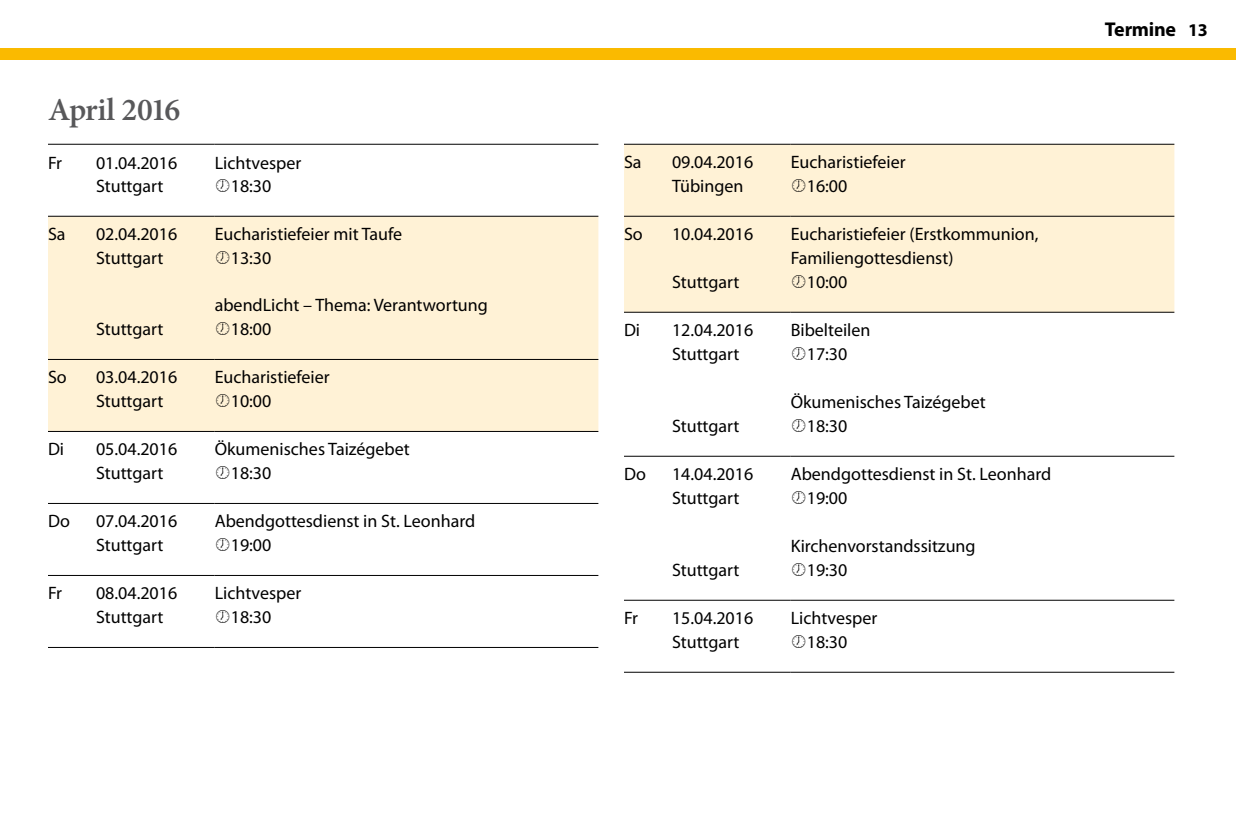
<style>
.page{position:relative;width:1236px;height:840px;background:#fff}
.page>*{position:absolute;margin:0;border:0;box-sizing:border-box;transform-origin:0 0}
.t1{font:600 32px "Minion Pro";letter-spacing:-.035em;color:#58585a}
.t2{font:700 20px "Myriad Pro";letter-spacing:-.015em;color:#000}
.t3{font:18px/24px "Myriad Pro";color:#000}
.t4{font:700 18px "Myriad Pro";color:#000}
</style>
<div class="page">
<div style="left:624px;top:145px;width:550px;height:167px;background:#fff2d6"></div>
<hr style="left:624px;top:144px;width:48px;height:1px;background:#000">
<hr style="left:672px;top:144px;width:119px;height:1px;background:#000">
<hr style="left:791px;top:144px;width:383px;height:1px;background:#000">
<hr style="left:624px;top:216px;width:48px;height:1px;background:#000">
<hr style="left:672px;top:216px;width:119px;height:1px;background:#000">
<hr style="left:791px;top:216px;width:383px;height:1px;background:#000">
<hr style="left:624px;top:312px;width:48px;height:1px;background:#000">
<hr style="left:672px;top:312px;width:119px;height:1px;background:#000">
<hr style="left:791px;top:312px;width:383px;height:1px;background:#000">
<hr style="left:624px;top:456px;width:48px;height:1px;background:#000">
<hr style="left:672px;top:456px;width:119px;height:1px;background:#000">
<hr style="left:791px;top:456px;width:383px;height:1px;background:#000">
<hr style="left:624px;top:600px;width:48px;height:1px;background:#000">
<hr style="left:672px;top:600px;width:119px;height:1px;background:#000">
<hr style="left:791px;top:600px;width:383px;height:1px;background:#000">
<hr style="left:624px;top:672px;width:48px;height:1px;background:#000">
<hr style="left:672px;top:672px;width:119px;height:1px;background:#000">
<hr style="left:791px;top:672px;width:383px;height:1px;background:#000">
<div style="left:48px;top:217px;width:550px;height:214px;background:#fff2d6"></div>
<hr style="left:48px;top:144px;width:48px;height:1px;background:#000">
<hr style="left:96px;top:144px;width:119px;height:1px;background:#000">
<hr style="left:215px;top:144px;width:383px;height:1px;background:#000">
<hr style="left:48px;top:216px;width:48px;height:1px;background:#000">
<hr style="left:96px;top:216px;width:119px;height:1px;background:#000">
<hr style="left:215px;top:216px;width:383px;height:1px;background:#000">
<hr style="left:48px;top:359px;width:48px;height:1px;background:#000">
<hr style="left:96px;top:359px;width:119px;height:1px;background:#000">
<hr style="left:215px;top:359px;width:383px;height:1px;background:#000">
<hr style="left:48px;top:431px;width:48px;height:1px;background:#000">
<hr style="left:96px;top:431px;width:119px;height:1px;background:#000">
<hr style="left:215px;top:431px;width:383px;height:1px;background:#000">
<hr style="left:48px;top:503px;width:48px;height:1px;background:#000">
<hr style="left:96px;top:503px;width:119px;height:1px;background:#000">
<hr style="left:215px;top:503px;width:383px;height:1px;background:#000">
<hr style="left:48px;top:575px;width:48px;height:1px;background:#000">
<hr style="left:96px;top:575px;width:119px;height:1px;background:#000">
<hr style="left:215px;top:575px;width:383px;height:1px;background:#000">
<hr style="left:48px;top:647px;width:48px;height:1px;background:#000">
<hr style="left:96px;top:647px;width:119px;height:1px;background:#000">
<hr style="left:215px;top:647px;width:383px;height:1px;background:#000">
<div style="left:0;top:48px;width:1236px;height:12px;background:#faba00"></div>
<svg style="left:792px;top:179px;width:13px;height:13px"></svg>
<svg style="left:792px;top:275px;width:13px;height:13px"></svg>
<svg style="left:216px;top:251px;width:13px;height:13px"></svg>
<svg style="left:216px;top:322px;width:13px;height:13px"></svg>
<svg style="left:216px;top:394px;width:13px;height:13px"></svg>
<h1 class="t1" style="left:48px;top:88px;width:134px">April 2016</h1>
<p class="t3" style="left:48px;top:151px;width:16px">Fr</p>
<p class="t3" style="left:96px;top:151px;width:83px">01.04.2016</p>
<p class="t3" style="left:215px;top:151px;width:88px">Lichtvesper</p>
<p class="t3" style="left:96px;top:174px;width:69px">Stuttgart</p>
<p class="t3" style="left:231px;top:174px;width:42px">18:30</p>
<p class="t3" style="left:48px;top:222px;width:19px">Sa</p>
<p class="t3" style="left:96px;top:222px;width:83px">02.04.2016</p>
<p class="t3" style="left:215px;top:222px;width:189px">Eucharistiefeier mit Taufe</p>
<p class="t3" style="left:96px;top:246px;width:69px">Stuttgart</p>
<p class="t3" style="left:231px;top:246px;width:42px">13:30</p>
<p class="t3" style="left:215px;top:293px;width:275px">abendLicht – Thema: Verantwortung</p>
<p class="t3" style="left:96px;top:317px;width:69px">Stuttgart</p>
<p class="t3" style="left:231px;top:317px;width:42px">18:00</p>
<p class="t3" style="left:48px;top:365px;width:20px">So</p>
<p class="t3" style="left:96px;top:365px;width:83px">03.04.2016</p>
<p class="t3" style="left:215px;top:365px;width:117px">Eucharistiefeier</p>
<p class="t3" style="left:96px;top:389px;width:69px">Stuttgart</p>
<p class="t3" style="left:231px;top:389px;width:42px">10:00</p>
<p class="t3" style="left:48px;top:437px;width:18px">Di</p>
<p class="t3" style="left:96px;top:437px;width:83px">05.04.2016</p>
<p class="t3" style="left:215px;top:437px;width:197px">Ökumenisches Taizégebet</p>
<p class="t3" style="left:96px;top:461px;width:69px">Stuttgart</p>
<p class="t3" style="left:231px;top:461px;width:42px">18:30</p>
<p class="t3" style="left:48px;top:509px;width:23px">Do</p>
<p class="t3" style="left:96px;top:509px;width:83px">07.04.2016</p>
<p class="t3" style="left:215px;top:509px;width:262px">Abendgottesdienst in St. Leonhard</p>
<p class="t3" style="left:96px;top:533px;width:69px">Stuttgart</p>
<p class="t3" style="left:231px;top:533px;width:42px">19:00</p>
<p class="t3" style="left:48px;top:581px;width:16px">Fr</p>
<p class="t3" style="left:96px;top:581px;width:83px">08.04.2016</p>
<p class="t3" style="left:215px;top:581px;width:88px">Lichtvesper</p>
<p class="t3" style="left:96px;top:605px;width:69px">Stuttgart</p>
<p class="t3" style="left:231px;top:605px;width:42px">18:30</p>
<p class="t3" style="left:624px;top:150px;width:19px">Sa</p>
<p class="t3" style="left:672px;top:150px;width:83px">09.04.2016</p>
<p class="t3" style="left:791px;top:150px;width:117px">Eucharistiefeier</p>
<p class="t3" style="left:672px;top:174px;width:73px">Tübingen</p>
<p class="t3" style="left:807px;top:174px;width:42px">16:00</p>
<p class="t3" style="left:624px;top:222px;width:20px">So</p>
<p class="t3" style="left:672px;top:222px;width:83px">10.04.2016</p>
<p class="t3" style="left:791px;top:222px;width:249px">Eucharistiefeier (Erstkommunion,<br>Familiengottesdienst)</p>
<p class="t3" style="left:672px;top:270px;width:69px">Stuttgart</p>
<p class="t3" style="left:807px;top:270px;width:42px">10:00</p>
<p class="t3" style="left:624px;top:318px;width:18px">Di</p>
<p class="t3" style="left:672px;top:318px;width:83px">12.04.2016</p>
<p class="t3" style="left:791px;top:318px;width:81px">Bibelteilen</p>
<p class="t3" style="left:672px;top:342px;width:69px">Stuttgart</p>
<p class="t3" style="left:807px;top:342px;width:42px">17:30</p>
<p class="t3" style="left:791px;top:390px;width:197px">Ökumenisches Taizégebet</p>
<p class="t3" style="left:672px;top:414px;width:69px">Stuttgart</p>
<p class="t3" style="left:807px;top:414px;width:42px">18:30</p>
<p class="t3" style="left:624px;top:462px;width:23px">Do</p>
<p class="t3" style="left:672px;top:462px;width:83px">14.04.2016</p>
<p class="t3" style="left:791px;top:462px;width:262px">Abendgottesdienst in St. Leonhard</p>
<p class="t3" style="left:672px;top:486px;width:69px">Stuttgart</p>
<p class="t3" style="left:807px;top:486px;width:42px">19:00</p>
<p class="t3" style="left:791px;top:534px;width:186px">Kirchenvorstandssitzung</p>
<p class="t3" style="left:672px;top:558px;width:69px">Stuttgart</p>
<p class="t3" style="left:807px;top:558px;width:42px">19:30</p>
<p class="t3" style="left:624px;top:606px;width:16px">Fr</p>
<p class="t3" style="left:672px;top:606px;width:83px">15.04.2016</p>
<p class="t3" style="left:791px;top:606px;width:88px">Lichtvesper</p>
<p class="t3" style="left:672px;top:630px;width:69px">Stuttgart</p>
<p class="t3" style="left:807px;top:630px;width:42px">18:30</p>
<p class="t2" style="left:1105px;top:16px;width:73px">Termine</p>
<p class="t4" style="left:1188px;top:18px;width:21px">13</p>
</div>
